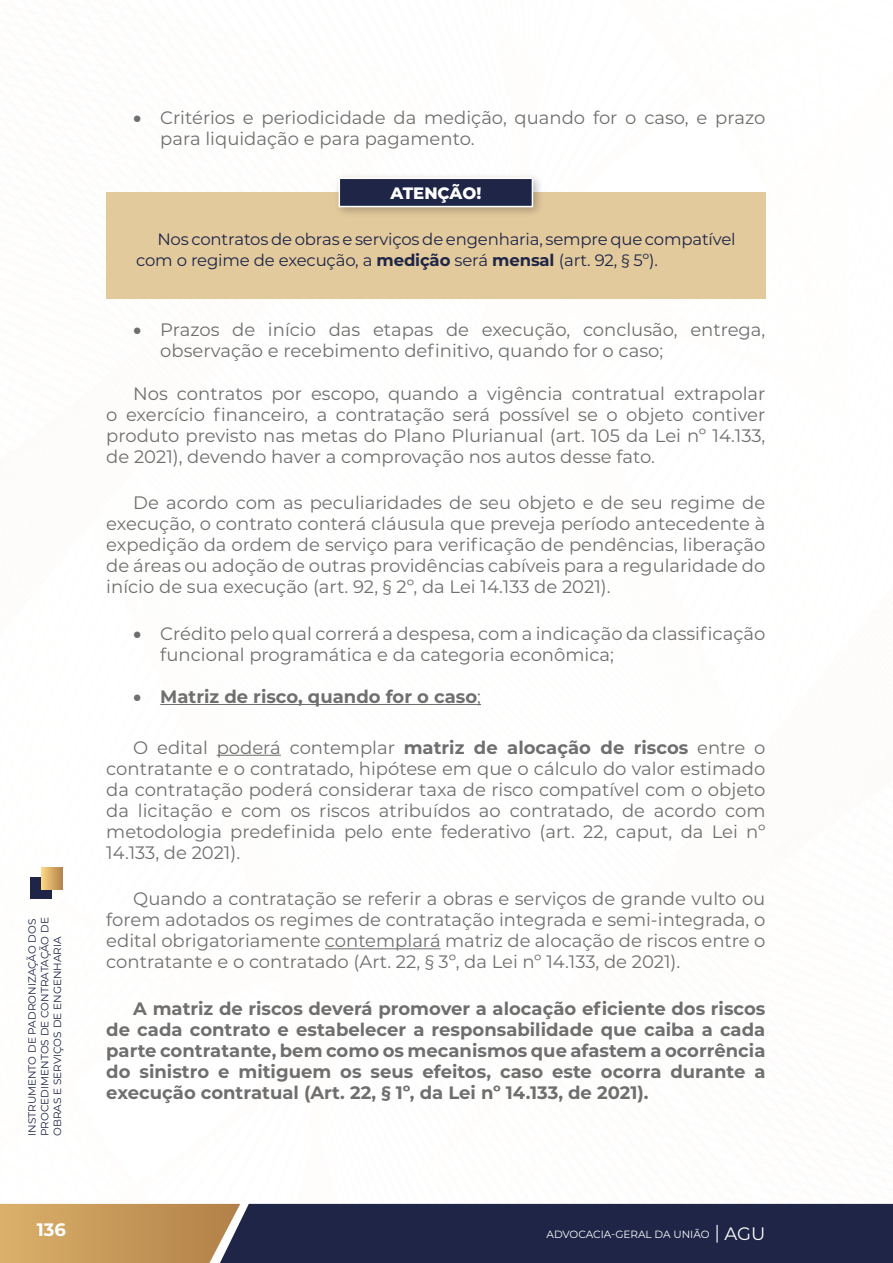
<style>
.page{position:relative;width:893px;height:1263px;background:#fff}
.page>*{position:absolute;margin:0;border:0;box-sizing:border-box;transform-origin:0 0}
.t1{font:18px/21px "Montserrat";color:#706f6f;text-align:justify}
.t2{font:700 18px/21px "Montserrat";color:#706f6f;text-align:justify}
.t3{font:700 18px "Montserrat";color:#fff}
.t4{font:16.5px/21px "Montserrat";letter-spacing:-.01em;color:#1e2547}
.t5{font:800 16.5px "Montserrat";letter-spacing:-.005em;color:#fff}
.t6{font:10.5px/12.6px "Montserrat";color:#1e2547}
.t7{font:10.5px "Montserrat";color:#fff}
.s1{font-weight:700}
.s2{font-weight:400}
.s3{font-size:18px}
</style>
<div class="page">
<svg style="left:31px;top:867px;width:32px;height:32px"></svg>
<svg style="left:0;top:1204px;width:893px;height:59px;background:#4b444d"></svg>
<hr style="left:160px;top:704px;width:321px;height:1px;background:#706f6f">
<hr style="left:217px;top:755px;width:64px;height:1px;background:#706f6f">
<hr style="left:325px;top:948px;width:116px;height:1px;background:#706f6f">
<div style="left:106px;top:192px;width:659px;height:107px;background:#e3ca9d"></div>
<div style="left:333px;top:172px;width:211px;height:46px;background:#000;opacity:.25"></div>
<svg style="left:338px;top:177px;width:196px;height:31px;background:#3e445f"></svg>
<p class="t1" style="left:160px;top:106px;width:607px;text-indent:-27px">• Critérios e periodicidade da medição, quando for o caso, e prazo para liquidação e para pagamento.</p>
<p class="t6" style="left:25px;top:1136px;width:220px;rotate:-90deg">INSTRUMENTO DE PADRONIZAÇÃO DOS<br>PROCEDIMENTOS DE CONTRATAÇÃO DE<br>OBRAS E SERVIÇOS DE ENGENHARIA</p>
<p class="t5" style="left:390px;top:181px;width:92px">ATENÇÃO!</p>
<p class="t4" style="left:136px;top:228px;width:601px;text-indent:21px">Nos contratos de obras e serviços de engenharia, sempre que compatível com o regime de execução, a <span class="s1">medição</span> será <span class="s1">mensal</span> (art. 92, § 5º).</p>
<p class="t1" style="left:160px;top:319px;width:607px;text-indent:-27px">• Prazos de início das etapas de execução, conclusão, entrega, observação e recebimento definitivo, quando for o caso;</p>
<p class="t1" style="left:106px;top:382px;width:661px;text-indent:27px">Nos contratos por escopo, quando a vigência contratual extrapolar o exercício financeiro, a contratação será possível se o objeto contiver produto previsto nas metas do Plano Plurianual (art. 105 da Lei nº 14.133, de 2021), devendo haver a comprovação nos autos desse fato.</p>
<p class="t1" style="left:106px;top:492px;width:661px;text-indent:27px">De acordo com as peculiaridades de seu objeto e de seu regime de execução, o contrato conterá cláusula que preveja período antecedente à expedição da ordem de serviço para verificação de pendências, liberação de áreas ou adoção de outras providências cabíveis para a regularidade do início de sua execução (art. 92, § 2º, da Lei 14.133 de 2021).</p>
<p class="t1" style="left:160px;top:622px;width:607px;text-indent:-27px">• Crédito pelo qual correrá a despesa, com a indicação da classificação funcional programática e da categoria econômica;</p>
<p class="t2" style="left:133px;top:685px;width:349px">• Matriz de risco, quando for o caso<span class="s2">;</span></p>
<p class="t1" style="left:106px;top:736px;width:661px;text-indent:27px">O edital poderá contemplar <span class="s1">matriz de alocação de riscos</span> entre o contratante e o contratado, hipótese em que o cálculo do valor estimado da contratação poderá considerar taxa de risco compatível com o objeto da licitação e com os riscos atribuídos ao contratado, de acordo com metodologia predefinida pelo ente federativo (art. 22, caput, da Lei nº 14.133, de 2021).</p>
<p class="t1" style="left:106px;top:887px;width:661px;text-indent:27px">Quando a contratação se referir a obras e serviços de grande vulto ou forem adotados os regimes de contratação integrada e semi-integrada, o edital obrigatoriamente contemplará matriz de alocação de riscos entre o contratante e o contratado (Art. 22, § 3º, da Lei nº 14.133, de 2021).</p>
<p class="t2" style="left:106px;top:997px;width:661px;text-indent:27px">A matriz de riscos deverá promover a alocação eficiente dos riscos de cada contrato e estabelecer a responsabilidade que caiba a cada parte contratante, bem como os mecanismos que afastem a ocorrência do sinistro e mitiguem os seus efeitos, caso este ocorra durante a execução contratual (Art. 22, § 1º, da Lei nº 14.133, de 2021).</p>
<p class="t3" style="left:37px;top:1216px;width:31px">136</p>
<p class="t7" style="left:546px;top:1226px;width:220px">ADVOCACIA-GERAL DA UNIÃO <span class="s3">AGU</span></p>
</div>
